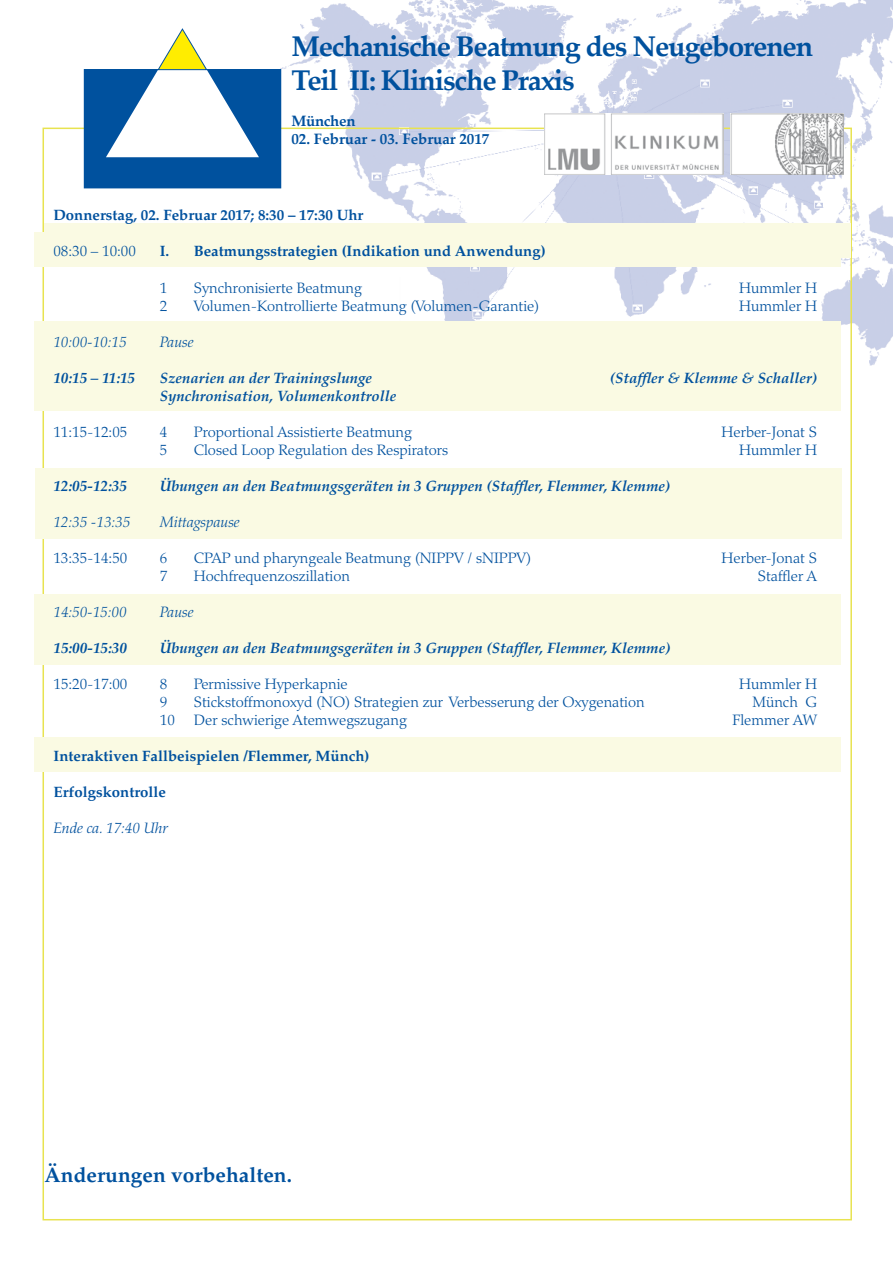
<style>
.page{position:relative;width:893px;height:1263px;background:#fff}
.page>*{position:absolute;margin:0;border:0;box-sizing:border-box;transform-origin:0 0}
.t1{font:700 28.5px/34.2px "Palatino Linotype";letter-spacing:-.04em;color:#00519e}
.t2{font:700 21px "Palatino LT Std";color:#00519e}
.t3{font:300 15px "Palatino LT Std";color:#00519e}
.t4{font:italic 700 15px "Palatino LT Std";color:#00519e}
.t5{font:700 15px "Palatino LT Std";color:#00519e}
.t6{font:italic 300 15px "Palatino LT Std";color:#00519e}
.t7{font:700 15px "Palatino Linotype";color:#00519e}
.t8{font:700 15px "Palatino Linotype";letter-spacing:-.02em;color:#00519e}
</style>
<div class="page">
<img style="left:281px;top:0;width:612px;height:366px">
<div style="left:44px;top:223px;width:806px;height:34px;background:#fafae3"></div>
<div style="left:84px;top:70px;width:197px;height:118px;background:#00519e"></div>
<svg style="left:106px;top:29px;width:153px;height:128px"></svg>
<div style="left:35px;top:469px;width:806px;height:70px;background:#fafae3"></div>
<div style="left:34px;top:321px;width:807px;height:89px;background:#fafae3"></div>
<div style="left:34px;top:738px;width:807px;height:34px;background:#fafae3"></div>
<div style="left:34px;top:233px;width:807px;height:34px;background:#fafae3"></div>
<div style="left:34px;top:594px;width:807px;height:71px;background:#fafae3"></div>
<img style="left:544px;top:113px;width:179px;height:61px">
<img style="left:730px;top:113px;width:113px;height:61px">
<h1 class="t1" style="left:291px;top:28px;width:523px">Mechanische Beatmung des Neugeborenen<br>Teil II: Klinische Praxis</h1>
<p class="t8" style="left:291px;top:111px;width:66px">München</p>
<p class="t7" style="left:291px;top:129px;width:199px">02. Februar - 03. Februar 2017</p>
<p class="t5" style="left:53px;top:207px;width:312px">Donnerstag, 02. Februar 2017; 8:30 – 17:30 Uhr</p>
<p class="t3" style="left:53px;top:243px;width:84px">08:30 – 10:00</p>
<p class="t5" style="left:160px;top:243px;width:388px">I. Beatmungsstrategien (Indikation und Anwendung)</p>
<p class="t3" style="left:160px;top:279px;width:9px">1</p>
<p class="t3" style="left:194px;top:279px;width:170px">Synchronisierte Beatmung</p>
<p class="t3" style="left:739px;top:279px;width:79px">Hummler H</p>
<p class="t3" style="left:160px;top:297px;width:9px">2</p>
<p class="t3" style="left:194px;top:297px;width:347px">Volumen-Kontrollierte Beatmung (Volumen-Garantie)</p>
<p class="t3" style="left:739px;top:297px;width:79px">Hummler H</p>
<p class="t6" style="left:53px;top:333px;width:75px">10:00-10:15</p>
<p class="t6" style="left:160px;top:333px;width:35px">Pause</p>
<p class="t4" style="left:53px;top:369px;width:83px">10:15 – 11:15</p>
<p class="t4" style="left:160px;top:369px;width:214px">Szenarien an der Trainingslunge</p>
<p class="t4" style="left:610px;top:369px;width:208px">(Staffler &amp; Klemme &amp; Schaller)</p>
<p class="t4" style="left:160px;top:387px;width:238px">Synchronisation, Volumenkontrolle</p>
<p class="t3" style="left:53px;top:423px;width:75px">11:15-12:05</p>
<p class="t3" style="left:160px;top:423px;width:9px">4</p>
<p class="t3" style="left:194px;top:423px;width:220px">Proportional Assistierte Beatmung</p>
<p class="t3" style="left:722px;top:423px;width:97px">Herber-Jonat S</p>
<p class="t3" style="left:160px;top:441px;width:9px">5</p>
<p class="t3" style="left:194px;top:441px;width:256px">Closed Loop Regulation des Respirators</p>
<p class="t3" style="left:739px;top:441px;width:79px">Hummler H</p>
<p class="t4" style="left:53px;top:477px;width:75px">12:05-12:35</p>
<p class="t4" style="left:160px;top:477px;width:512px">Übungen an den Beatmungsgeräten in 3 Gruppen (Staffler, Flemmer, Klemme)</p>
<p class="t6" style="left:53px;top:513px;width:78px">12:35 -13:35</p>
<p class="t6" style="left:160px;top:513px;width:81px">Mittagspause</p>
<p class="t3" style="left:53px;top:549px;width:75px">13:35-14:50</p>
<p class="t3" style="left:160px;top:549px;width:9px">6</p>
<p class="t3" style="left:194px;top:549px;width:339px">CPAP und pharyngeale Beatmung (NIPPV / sNIPPV)</p>
<p class="t3" style="left:722px;top:549px;width:97px">Herber-Jonat S</p>
<p class="t3" style="left:160px;top:567px;width:9px">7</p>
<p class="t3" style="left:194px;top:567px;width:158px">Hochfrequenzoszillation</p>
<p class="t3" style="left:758px;top:567px;width:61px">Staffler A</p>
<p class="t6" style="left:54px;top:603px;width:75px">14:50-15:00</p>
<p class="t6" style="left:160px;top:603px;width:35px">Pause</p>
<p class="t4" style="left:54px;top:639px;width:75px">15:00-15:30</p>
<p class="t4" style="left:160px;top:639px;width:512px">Übungen an den Beatmungsgeräten in 3 Gruppen (Staffler, Flemmer, Klemme)</p>
<p class="t3" style="left:54px;top:675px;width:75px">15:20-17:00</p>
<p class="t3" style="left:160px;top:675px;width:9px">8</p>
<p class="t3" style="left:194px;top:675px;width:155px">Permissive Hyperkapnie</p>
<p class="t3" style="left:739px;top:675px;width:79px">Hummler H</p>
<p class="t3" style="left:160px;top:693px;width:9px">9</p>
<p class="t3" style="left:194px;top:693px;width:452px">Stickstoffmonoxyd (NO) Strategien zur Verbesserung der Oxygenation</p>
<p class="t3" style="left:752px;top:693px;width:66px">Münch G</p>
<p class="t3" style="left:160px;top:711px;width:16px">10</p>
<p class="t3" style="left:194px;top:711px;width:215px">Der schwierige Atemwegszugang</p>
<p class="t3" style="left:733px;top:711px;width:86px">Flemmer AW</p>
<p class="t5" style="left:54px;top:747px;width:318px">Interaktiven Fallbeispielen /Flemmer, Münch)</p>
<p class="t5" style="left:54px;top:783px;width:114px">Erfolgskontrolle</p>
<p class="t6" style="left:54px;top:819px;width:116px">Ende ca. 17:40 Uhr</p>
<h2 class="t2" style="left:45px;top:1162px;width:249px">Änderungen vorbehalten.</h2>
</div>
